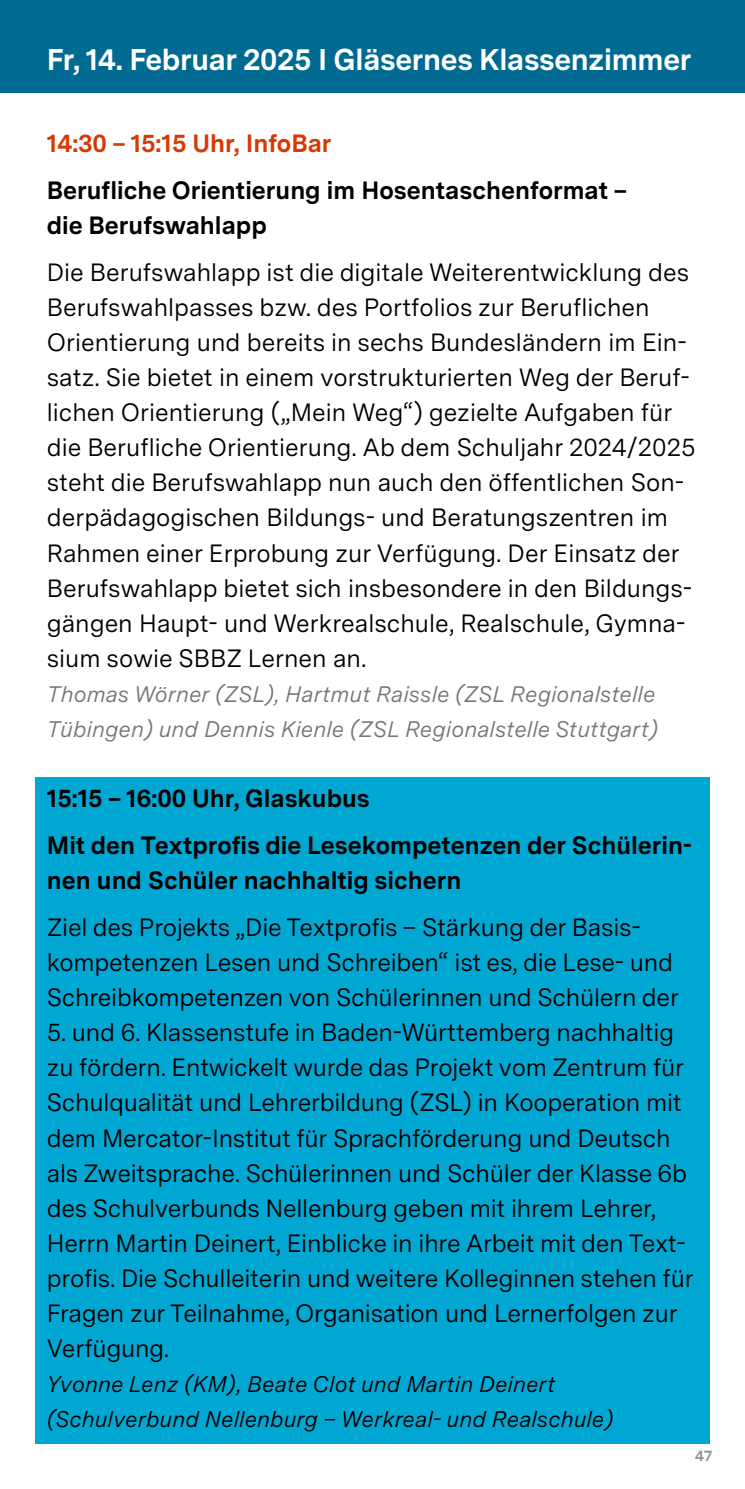
<style>
.page{position:relative;width:745px;height:1489px;background:#fff}
.page>*{position:absolute;margin:0;border:0;box-sizing:border-box;transform-origin:0 0}
.t1{font:700 30px "Ba Wue Sans";letter-spacing:-.01em;color:#fff}
.t2{font:25px/35px "Ba Wue Sans";letter-spacing:-.01em;color:#000}
.t3{font:700 25px/35px "Ba Wue Sans";color:#000}
.t4{font:700 25px "Ba Wue Sans";color:#d83802}
.t5{font:italic 22.5px/35px "Ba Wue Sans";color:#797575}
.t6{font:italic 22.5px/35px "Ba Wue Sans";color:#000}
.t7{font:700 15px "Ba Wue Sans";color:#929493}
</style>
<div class="page">
<div style="left:35px;top:777px;width:674px;height:667px;background:#00a7d3"></div>
<div style="left:0;top:0;width:744px;height:92px;background:#006a92"></div>
<p class="t1" style="left:47px;top:38px;width:645px">Fr, 14. Februar 2025 I Gläsernes Klassenzimmer</p>
<p class="t4" style="left:47px;top:125px;width:286px">14:30 – 15:15 Uhr, InfoBar</p>
<p class="t3" style="left:47px;top:172px;width:581px">Berufliche Orientierung im Hosentaschenformat – die Berufswahlapp</p>
<p class="t2" style="left:47px;top:254px;width:649px">Die Berufswahlapp ist die digitale Weiterentwicklung des Berufswahlpasses bzw. des Portfolios zur Beruflichen Orientierung und bereits in sechs Bundesländern im Ein&shy;satz. Sie bietet in einem vorstrukturierten Weg der Beruf&shy;lichen Orientierung („Mein Weg“) gezielte Aufgaben für die Berufliche Orientierung. Ab dem Schuljahr 2024/2025 steht die Berufswahlapp nun auch den öffentlichen Son&shy;derpädagogischen Bildungs- und Beratungszentren im Rahmen einer Erprobung zur Verfügung. Der Einsatz der Berufswahlapp bietet sich insbesondere in den Bildungs&shy;gängen Haupt- und Werkrealschule, Realschule, Gymna&shy;sium sowie SBBZ Lernen an.</p>
<p class="t5" style="left:47px;top:676px;width:612px">Thomas Wörner (ZSL), Hartmut Raissle (ZSL Regionalstelle<br>Tübingen) und Dennis Kienle (ZSL Regionalstelle Stuttgart)</p>
<p class="t3" style="left:47px;top:774px;width:646px;line-height:46.8px">15:15 – 16:00 Uhr, Glaskubus<br>Mit den Textprofis die Lesekompetenzen der Schülerin-</p>
<p class="t3" style="left:47px;top:862px;width:416px">nen und Schüler nachhaltig sichern</p>
<p class="t2" style="left:47px;top:909px;width:633px">Ziel des Projekts „Die Textprofis – Stärkung der Basis&shy;kompetenzen Lesen und Schreiben“ ist es, die Lese- und<br>Schreibkompetenzen von Schülerinnen und Schülern der</p>
<p class="t2" style="left:47px;top:1014px;width:648px">5. und 6. Klassenstufe in Baden-Württemberg nachhaltig zu fördern. Entwickelt wurde das Projekt vom Zentrum für Schulqualität und Lehrerbildung (ZSL) in Kooperation mit dem Mercator-Institut für Sprachförderung und Deutsch als Zweitsprache. Schülerinnen und Schüler der Klasse 6b des Schulverbunds Nellenburg geben mit ihrem Lehrer, Herrn Martin Deinert, Einblicke in ihre Arbeit mit den Text&shy;profis. Die Schulleiterin und weitere Kolleginnen stehen für Fragen zur Teilnahme, Organisation und Lernerfolgen zur Verfügung.</p>
<p class="t6" style="left:47px;top:1366px;width:568px">Yvonne Lenz (KM), Beate Clot und Martin Deinert (Schulverbund Nellenburg – Werkreal- und Realschule)</p>
<p class="t7" style="left:694px;top:1444px;width:18px">47</p>
</div>
